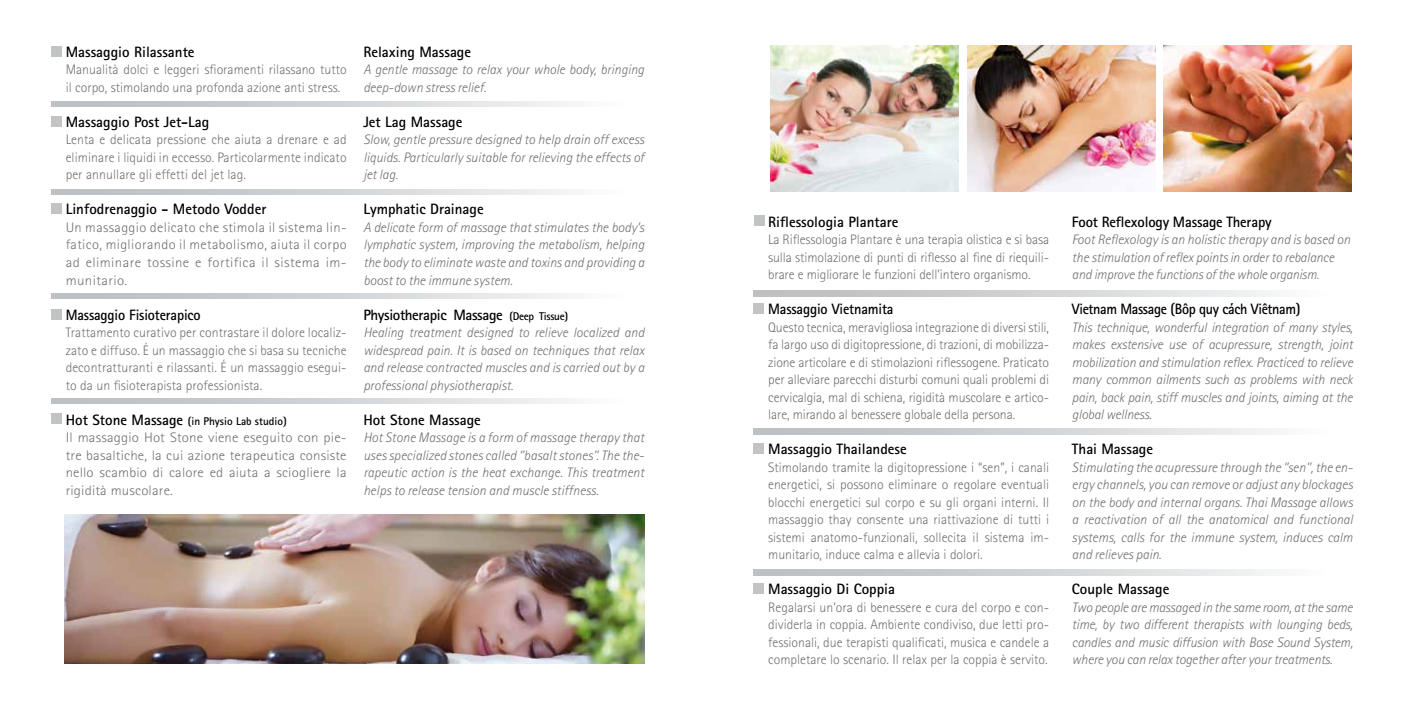
<style>
.page{position:relative;width:1418px;height:709px;background:#fff}
.page>*{position:absolute;margin:0;border:0;box-sizing:border-box;transform-origin:0 0}
.t1{font:700 15px "Rotis Sans Serif";color:#000}
.t2{font:700 15px "Rotis Sans Serif";color:#000;scale:.95 1}
.t3{font:700 15px "Rotis Sans Serif";letter-spacing:-.025em;color:#000;scale:.94 1}
.t4{font:700 15px "Rotis Sans Serif";letter-spacing:-.025em;color:#000}
.t5{font:italic 300 13.75px/17.5px "Rotis Sans Serif";color:#707172;text-align:justify}
.t6{font:300 13.75px/17.5px "Rotis Sans Serif";color:#707172;text-align:justify}
.t7{font:300 13.75px/17.5px "Rotis Sans Serif";color:#707172;text-align:justify;scale:1.08 1}
.t8{font:300 13.75px/17.5px "Rotis Sans Serif";color:#707172;text-align:justify;scale:1.05 1}
.t9{font:700 11.25px "Rotis Sans Serif";color:#000}
.s1{font-size:15px}
.s2{font-size:11.25px}
.s3{font-size:12.5px;color:#fff}
</style>
<div class="page">
<img style="left:65px;top:514px;width:579px;height:150px">
<div style="left:52px;top:46px;width:10px;height:11px;background:#c2c3c4"></div>
<svg style="left:51px;top:101px;width:521px;height:6px;background:#d2d4d7"></svg>
<svg style="left:51px;top:189px;width:521px;height:6px;background:#d2d4d7"></svg>
<svg style="left:51px;top:293px;width:521px;height:6px;background:#d2d4d7"></svg>
<svg style="left:51px;top:398px;width:521px;height:6px;background:#d2d4d7"></svg>
<div style="left:51px;top:116px;width:11px;height:10px;background:#c2c3c4"></div>
<div style="left:51px;top:203px;width:11px;height:10px;background:#c2c3c4"></div>
<div style="left:51px;top:309px;width:11px;height:10px;background:#c2c3c4"></div>
<div style="left:51px;top:413px;width:11px;height:11px;background:#c2c3c4"></div>
<div style="left:754px;top:215px;width:10px;height:11px;background:#c2c3c4"></div>
<svg style="left:753px;top:291px;width:521px;height:5px;background:#d2d4d6"></svg>
<div style="left:753px;top:304px;width:11px;height:10px;background:#c2c3c4"></div>
<div style="left:753px;top:443px;width:11px;height:11px;background:#c2c3c4"></div>
<div style="left:753px;top:583px;width:11px;height:11px;background:#c2c3c4"></div>
<svg style="left:753px;top:429px;width:521px;height:5px;background:#d2d4d6"></svg>
<svg style="left:753px;top:570px;width:521px;height:5px;background:#d2d4d6"></svg>
<img style="left:770px;top:45px;width:188px;height:146px">
<img style="left:967px;top:45px;width:188px;height:146px">
<img style="left:1163px;top:45px;width:188px;height:146px">
<p class="t1" style="left:66px;top:42px;width:130px">Massaggio Rilassante</p>
<p class="t6" style="left:66px;top:61px;width:282px">Manualità dolci e leggeri sfioramenti rilassano tutto il corpo, stimolando una profonda azione anti stress.</p>
<p class="t1" style="left:66px;top:112px;width:145px">Massaggio Post Jet-Lag</p>
<p class="t6" style="left:66px;top:131px;width:282px">Lenta e delicata pressione che aiuta a drenare e ad eliminare i liquidi in eccesso. Particolarmente indicato per annullare gli effetti del jet lag.</p>
<p class="t1" style="left:66px;top:200px;width:202px">Linfodrenaggio - Metodo Vodder</p>
<p class="t8" style="left:66px;top:218px;width:269px">Un massaggio delicato che stimola il sistema lin&shy;fatico, migliorando il metabolismo, aiuta il corpo ad eliminare tossine e fortifica il sistema im&shy;munitario.</p>
<p class="t2" style="left:66px;top:305px;width:143px">Massaggio Fisioterapico</p>
<p class="t6" style="left:66px;top:323px;width:282px">Trattamento curativo per contrastare il dolore localiz&shy;zato e diffuso. É un massaggio che si basa su tecniche decontratturanti e rilassanti. É un massaggio esegui&shy;to da un fisioterapista professionista.</p>
<p class="t9" style="left:66px;top:413px;width:223px"><span class="s1">Hot Stone Massage</span> (in Physio Lab studio)</p>
<p class="t7" style="left:66px;top:428px;width:262px">Il massaggio Hot Stone viene eseguito con pie&shy;tre basaltiche, la cui azione terapeutica consiste nello scambio di calore ed aiuta a sciogliere la rigidità muscolare.</p>
<p class="t1" style="left:363px;top:42px;width:109px">Relaxing Massage</p>
<p class="t5" style="left:363px;top:61px;width:282px">A gentle massage to relax your whole body, bringing deep-down stress relief.</p>
<p class="t1" style="left:363px;top:112px;width:101px">Jet Lag Massage</p>
<p class="t5" style="left:363px;top:131px;width:282px">Slow, gentle pressure designed to help drain off excess liquids. Particularly suitable for relieving the effects of jet lag.</p>
<p class="t1" style="left:363px;top:200px;width:122px">Lymphatic Drainage</p>
<p class="t5" style="left:363px;top:219px;width:282px">A delicate form of massage that stimulates the body’s lymphatic system, improving the metabolism, helping the body to eliminate waste and toxins and providing a boost to the immune system.</p>
<p class="t4" style="left:363px;top:305px;width:206px">Physiotherapic Massage <span class="s2">(Deep Tissue)</span></p>
<p class="t5" style="left:363px;top:324px;width:282px">Healing treatment designed to relieve localized and widespread pain. It is based on techniques that relax and release contracted muscles and is carried out by a professional physiotherapist.</p>
<p class="t1" style="left:363px;top:410px;width:119px">Hot Stone Massage</p>
<p class="t5" style="left:363px;top:429px;width:282px">Hot Stone Massage is a form of massage therapy that uses specialized stones called ‘’basalt stones’’. The the&shy;rapeutic action is the heat exchange. This treatment helps to release tension and muscle stiffness.</p>
<p class="t1" style="left:768px;top:212px;width:132px">Riflessologia Plantare</p>
<p class="t6" style="left:768px;top:231px;width:282px">La Riflessologia Plantare è una terapia olistica e si basa sulla stimolazione di punti di riflesso al fine di riequili&shy;brare e migliorare le funzioni dell’intero organismo.</p>
<p class="t2" style="left:768px;top:300px;width:133px">Massaggio Vietnamita</p>
<p class="t6" style="left:768px;top:318px;width:282px">Questo tecnica, meravigliosa integrazione di diversi stili, fa largo uso di digitopressione, di trazioni, di mobilizza&shy;zione articolare e di stimolazioni riflessogene. Praticato per alleviare parecchi disturbi comuni quali problemi di cervicalgia, mal di schiena, rigidità muscolare e artico&shy;lare, mirando al benessere globale della persona.</p>
<p class="t1" style="left:768px;top:440px;width:140px">Massaggio Thailandese</p>
<p class="t6" style="left:768px;top:458px;width:282px">Stimolando tramite la digitopressione i “sen”, i canali energetici, si possono eliminare o regolare eventuali blocchi energetici sul corpo e su gli organi interni. Il massaggio thay consente una riattivazione di tutti i sistemi anatomo-funzionali, sollecita il sistema im&shy;munitario, induce calma e allevia i dolori.</p>
<p class="t1" style="left:768px;top:580px;width:128px">Massaggio Di Coppia</p>
<p class="t6" style="left:768px;top:598px;width:282px">Regalarsi un’ora di benessere e cura del corpo e con&shy;dividerla in coppia. Ambiente condiviso, due letti pro&shy;fessionali, due terapisti qualificati, musica e candele a completare lo scenario. Il relax per la coppia è servito.</p>
<p class="t1" style="left:1071px;top:212px;width:201px">Foot Reflexology Massage Therapy</p>
<p class="t5" style="left:1071px;top:231px;width:280px;text-align:left">Foot Reflexology is an holistic therapy and is based on the stimulation of reflex points in order to rebalance and improve the functions of the whole organism.</p>
<p class="t3" style="left:1071px;top:300px;width:300px">Vietnam Massage (Bôp quy cách Viêtnam) <span class="s3">Euro 90</span></p>
<p class="t5" style="left:1071px;top:318px;width:282px">This technique, wonderful integration of many styles, makes exstensive use of acupressure, strength, joint mobilization and stimulation reflex. Practiced to relieve many common ailments such as problems with neck pain, back pain, stiff muscles and joints, aiming at the global wellness.</p>
<p class="t1" style="left:1071px;top:440px;width:83px">Thai Massage</p>
<p class="t5" style="left:1071px;top:458px;width:282px">Stimulating the acupressure through the ‘’sen’’, the en&shy;ergy channels, you can remove or adjust any blockages on the body and internal organs. Thai Massage allows a reactivation of all the anatomical and functional systems, calls for the immune system, induces calm and relieves pain.</p>
<p class="t1" style="left:1071px;top:580px;width:99px">Couple Massage</p>
<p class="t5" style="left:1071px;top:598px;width:282px">Two people are massaged in the same room, at the same time, by two different therapists with lounging beds, candles and music diffusion with Bose Sound System, where you can relax together after your treatments.</p>
</div>
